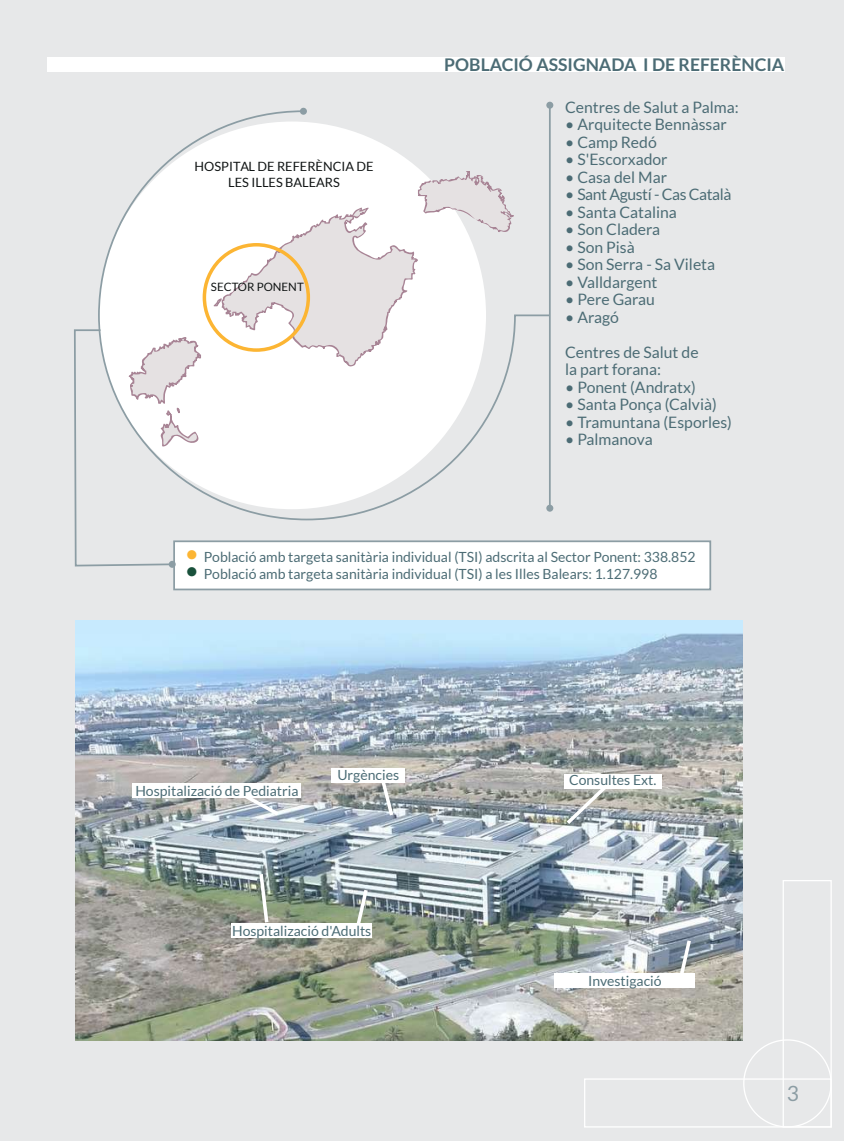
<style>
.page{position:relative;width:844px;height:1141px;background:#fff}
.page>*{position:absolute;margin:0;border:0;box-sizing:border-box;transform-origin:0 0}
.t1{font:21px "Lato";color:#8c9da4}
.t2{font:700 17.5px "Lato";color:#4c6c75}
.t3{font:15.75px/17.5px "Lato";color:#4c6c75}
.t4{font:15.75px "Lato";letter-spacing:-.025em;color:#4c6c75}
.t5{font:14px "Lato";color:#4c6c75}
.t6{font:12.78px/15.4px "Lato";color:#101414;text-align:center}
.t7{font:11.55px "Lato";color:#101414}
.s1{font-size:24.5px;color:#fcb533}
.s2{font-size:24.5px;color:#19513b}
</style>
<div class="page">
<div style="left:0;top:0;width:843px;height:1141px;background:#e7e8e9"></div>
<div style="left:782px;top:880px;width:49px;height:248px;border:1px solid #fff"></div>
<div style="left:584px;top:1078px;width:247px;height:50px;border:1px solid #fff"></div>
<div style="left:47px;top:57px;width:737px;height:15px;background:#fff"></div>
<svg style="left:98px;top:109px;width:453px;height:412px"></svg>
<div style="left:300px;top:108px;width:7px;height:7px;background:#8c9da4;border-radius:50%"></div>
<div style="left:174px;top:541px;width:536px;height:48px;background:#fff"></div>
<div style="left:173px;top:540px;width:538px;height:50px;border:2px solid #8c9da4"></div>
<svg style="left:74px;top:328px;width:127px;height:239px"></svg>
<div style="left:169px;top:561px;width:7px;height:7px;background:#8c9da4;border-radius:50%"></div>
<hr style="left:549px;top:105px;width:1px;height:403px;background:#8c9da4">
<div style="left:546px;top:102px;width:7px;height:7px;background:#8c9da4;border-radius:50%"></div>
<div style="left:546px;top:505px;width:7px;height:7px;background:#8c9da4;border-radius:50%"></div>
<img style="left:75px;top:621px;width:667px;height:420px">
<svg style="left:377px;top:783px;width:19px;height:36px"></svg>
<div style="left:331px;top:768px;width:74px;height:15px;background:#fff"></div>
<svg style="left:232px;top:797px;width:50px;height:22px"></svg>
<div style="left:132px;top:783px;width:169px;height:14px;background:#fff"></div>
<svg style="left:257px;top:870px;width:13px;height:53px"></svg>
<svg style="left:353px;top:886px;width:17px;height:37px"></svg>
<div style="left:232px;top:923px;width:139px;height:14px;background:#fff"></div>
<svg style="left:563px;top:789px;width:52px;height:39px;background:#acb1b0"></svg>
<div style="left:563px;top:774px;width:98px;height:15px;background:#fff"></div>
<svg style="left:676px;top:937px;width:17px;height:36px"></svg>
<div style="left:554px;top:973px;width:140px;height:15px;background:#fff"></div>
<p class="t6" style="left:194px;top:159px;width:180px">HOSPITAL DE REFERÈNCIA DE<br>LES ILLES BALEARS</p>
<p class="t7" style="left:211px;top:281px;width:94px">SECTOR PONENT</p>
<p class="t2" style="left:444px;top:55px;width:341px">POBLACIÓ ASSIGNADA I DE REFERÈNCIA</p>
<p class="t3" style="left:565px;top:98px;width:175px">Centres de Salut a Palma:</p>
<p class="t3" style="left:565px;top:115px;width:163px">• Arquitecte Bennàssar</p>
<p class="t3" style="left:565px;top:133px;width:93px">• Camp Redó</p>
<p class="t3" style="left:565px;top:150px;width:104px">• S'Escorxador</p>
<p class="t3" style="left:565px;top:168px;width:103px">• Casa del Mar</p>
<p class="t4" style="left:565px;top:186px;width:168px">• Sant Agustí - Cas Català</p>
<p class="t3" style="left:565px;top:203px;width:113px">• Santa Catalina</p>
<p class="t3" style="left:565px;top:220px;width:96px">• Son Cladera</p>
<p class="t3" style="left:565px;top:238px;width:71px">• Son Pisà</p>
<p class="t3" style="left:565px;top:255px;width:151px">• Son Serra - Sa Vileta</p>
<p class="t3" style="left:565px;top:273px;width:94px">• Valldargent</p>
<p class="t3" style="left:565px;top:290px;width:91px">• Pere Garau</p>
<p class="t3" style="left:565px;top:308px;width:55px">• Aragó</p>
<p class="t3" style="left:565px;top:343px;width:135px">Centres de Salut de la part forana:</p>
<p class="t3" style="left:565px;top:378px;width:132px">• Ponent (Andratx)</p>
<p class="t3" style="left:565px;top:395px;width:153px">• Santa Ponça (Calvià)</p>
<p class="t3" style="left:565px;top:413px;width:168px">• Tramuntana (Esporles)</p>
<p class="t3" style="left:565px;top:430px;width:89px">• Palmanova</p>
<p class="t5" style="left:185px;top:549px;width:512px"><span class="s1">•</span> Població amb targeta sanitària individual (TSI) adscrita al Sector Ponent: 338.852</p>
<p class="t5" style="left:185px;top:567px;width:474px"><span class="s2">•</span> Població amb targeta sanitària individual (TSI) a les Illes Balears: 1.127.998</p>
<p class="t5" style="left:135px;top:783px;width:165px">Hospitalizació de Pediatria</p>
<p class="t5" style="left:337px;top:767px;width:63px">Urgències</p>
<p class="t5" style="left:232px;top:923px;width:141px">Hospitalizació d'Adults</p>
<p class="t5" style="left:569px;top:772px;width:89px">Consultes Ext.</p>
<p class="t5" style="left:588px;top:973px;width:75px">Investigació</p>
<h1 class="t1" style="left:786px;top:1082px;width:14px">3</h1>
</div>
